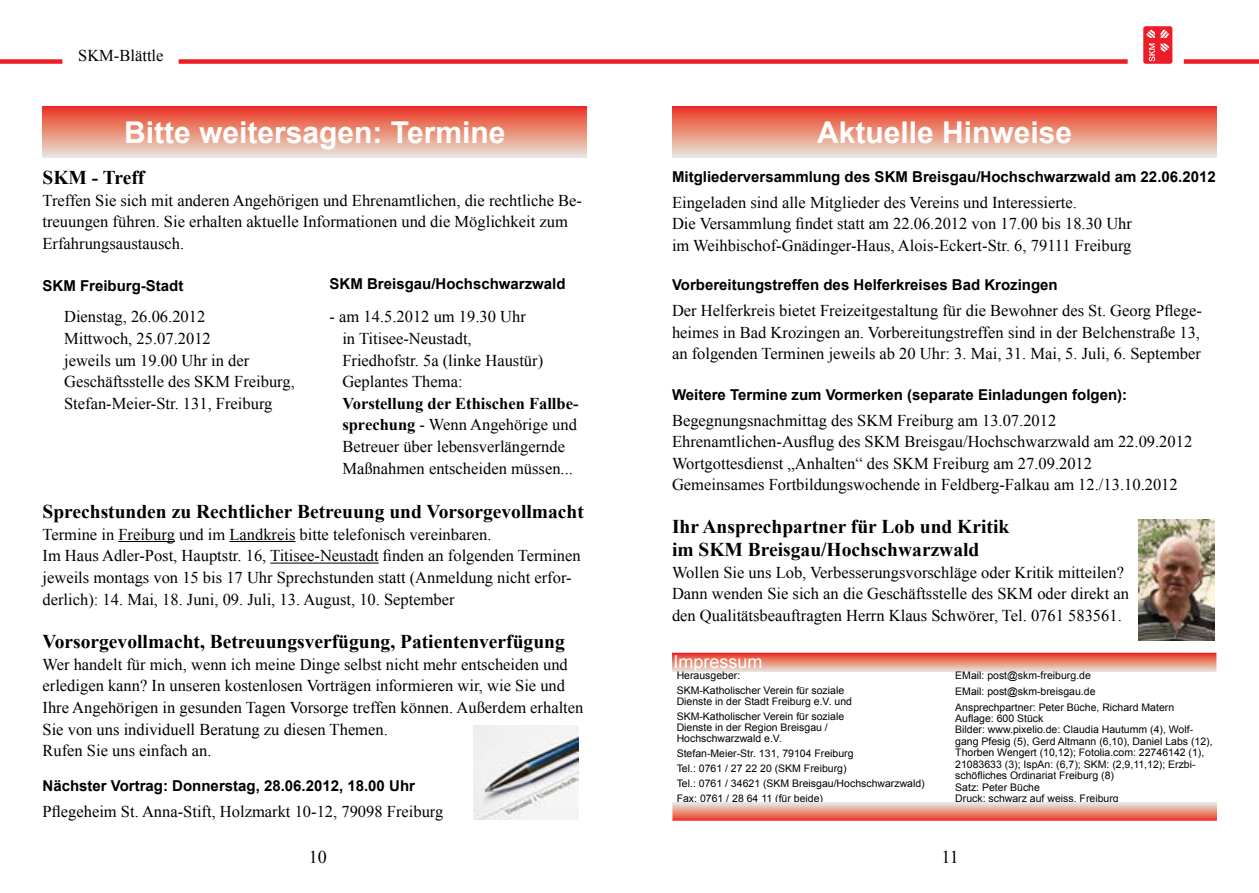
<style>
.page{position:relative;width:1259px;height:893px;background:#fff}
.page>*{position:absolute;margin:0;border:0;box-sizing:border-box;transform-origin:0 0}
.t1{font:700 30px "Arial";color:#fff}
.t2{font:700 19.5px/23.4px "Times New Roman";color:#000}
.t3{font:18px "Times New Roman";color:#000}
.t4{font:17.85px "Arial";color:#fff}
.t5{font:16.5px/21.6px "Times New Roman";color:#000}
.t6{font:700 15px "Arial";color:#000}
.t7{font:10.35px/11.4px "Arial";color:#000}
.s1{font-weight:700}
</style>
<div class="page">
<div style="left:179px;top:59px;width:948px;height:5px;background:#ed1d24"></div>
<div style="left:0;top:59px;width:62px;height:5px;background:#ed1d24"></div>
<div style="left:1183px;top:59px;width:76px;height:5px;background:#ed1d24"></div>
<div style="left:1143px;top:26px;width:29px;height:38px;background:#ed1c29;border-radius:3px"></div>
<svg style="left:1146px;top:29px;width:23px;height:32px"></svg>
<div style="left:43px;top:106px;width:544px;height:52px;background:linear-gradient(to bottom,#ec341f,#e8e5d8)"></div>
<svg style="left:674px;top:655px;width:540px;height:15px;background:#e98e7b"></svg>
<div style="left:672px;top:653px;width:544px;height:19px;border:1px solid #fff"></div>
<svg style="left:675px;top:805px;width:538px;height:13px;background:#e99480"></svg>
<div style="left:672px;top:802px;width:544px;height:19px;border:2px solid #fff"></div>
<div style="left:672px;top:106px;width:544px;height:52px;background:linear-gradient(to bottom,#ec351f,#e8e8db)"></div>
<img style="left:1138px;top:519px;width:76px;height:121px">
<hr style="left:118px;top:541px;width:57px;height:1px;background:#000">
<hr style="left:229px;top:541px;width:66px;height:1px;background:#000">
<hr style="left:270px;top:563px;width:109px;height:1px;background:#000">
<img style="left:473px;top:725px;width:105px;height:95px">
<p class="t5" style="left:78px;top:44px;width:87px">SKM-Blättle</p>
<h1 class="t1" style="left:124px;top:113px;width:383px">Bitte weitersagen: Termine</h1>
<p class="t2" style="left:43px;top:165px;width:103px">SKM - Treff</p>
<p class="t5" style="left:43px;top:189px;width:541px">Treffen Sie sich mit anderen Angehörigen und Ehrenamtlichen, die rechtliche Be&shy;treuungen führen. Sie erhalten aktuelle Informationen und die Möglichkeit zum<br>Erfahrungsaustausch.</p>
<p class="t6" style="left:43px;top:276px;width:142px">SKM Freiburg-Stadt</p>
<p class="t5" style="left:64px;top:306px;width:232px">Dienstag, 26.06.2012<br>Mittwoch, 25.07.2012<br>jeweils um 19.00 Uhr in der<br>Geschäftsstelle des SKM Freiburg,<br>Stefan-Meier-Str. 131, Freiburg</p>
<p class="t6" style="left:330px;top:274px;width:237px">SKM Breisgau/Hochschwarzwald</p>
<p class="t5" style="left:342px;top:306px;width:202px;text-indent:-13px">- am 14.5.2012 um 19.30 Uhr<br>in Titisee-Neustadt,<br>Friedhofstr. 5a (linke Haustür)<br>Geplantes Thema:</p>
<p class="t5" style="left:342px;top:392px;width:238px"><span class="s1">Vorstellung der Ethischen Fallbe&shy;sprechung</span> - Wenn Angehörige und Betreuer über lebensverlängernde Maßnahmen entscheiden müssen...</p>
<p class="t2" style="left:43px;top:499px;width:543px">Sprechstunden zu Rechtlicher Betreuung und Vorsorgevollmacht</p>
<p class="t5" style="left:43px;top:523px;width:540px">Termine in Freiburg und im Landkreis bitte telefonisch vereinbaren.<br>Im Haus Adler-Post, Hauptstr. 16, Titisee-Neustadt finden an folgenden Terminen jeweils montags von 15 bis 17 Uhr Sprechstunden statt (Anmeldung nicht erfor&shy;derlich): 14. Mai, 18. Juni, 09. Juli, 13. August, 10. September</p>
<p class="t2" style="left:43px;top:629px;width:524px">Vorsorgevollmacht, Betreuungsverfügung, Patientenverfügung</p>
<p class="t5" style="left:43px;top:653px;width:542px">Wer handelt für mich, wenn ich meine Dinge selbst nicht mehr entscheiden und erledigen kann? In unseren kostenlosen Vorträgen informieren wir, wie Sie und Ihre Angehörigen in gesunden Tagen Vorsorge treffen können. Außerdem erhalten Sie von uns individuell Beratung zu diesen Themen.<br>Rufen Sie uns einfach an.</p>
<p class="t6" style="left:43px;top:776px;width:374px">Nächster Vortrag: Donnerstag, 28.06.2012, 18.00 Uhr</p>
<p class="t5" style="left:43px;top:800px;width:402px">Pflegeheim St. Anna-Stift, Holzmarkt 10-12, 79098 Freiburg</p>
<h1 class="t1" style="left:817px;top:112px;width:257px">Aktuelle Hinweise</h1>
<p class="t6" style="left:672px;top:166px;width:545px">Mitgliederversammlung des SKM Breisgau/Hochschwarzwald am 22.06.2012</p>
<p class="t5" style="left:672px;top:191px;width:461px">Eingeladen sind alle Mitglieder des Vereins und Interessierte.<br>Die Versammlung findet statt am 22.06.2012 von 17.00 bis 18.30 Uhr im Weihbischof-Gnädinger-Haus, Alois-Eckert-Str. 6, 79111 Freiburg</p>
<p class="t6" style="left:672px;top:275px;width:387px">Vorbereitungstreffen des Helferkreises Bad Krozingen</p>
<p class="t5" style="left:672px;top:300px;width:531px;text-align:justify">Der Helferkreis bietet Freizeitgestaltung für die Bewohner des St. Georg Pflege&shy;heimes in Bad Krozingen an. Vorbereitungstreffen sind in der Belchenstraße 13, an folgenden Terminen jeweils ab 20 Uhr: 3. Mai, 31. Mai, 5. Juli, 6. September</p>
<p class="t6" style="left:672px;top:384px;width:457px">Weitere Termine zum Vormerken (separate Einladungen folgen):</p>
<p class="t5" style="left:672px;top:409px;width:522px">Begegnungsnachmittag des SKM Freiburg am 13.07.2012<br>Ehrenamtlichen-Ausflug des SKM Breisgau/Hochschwarzwald am 22.09.2012<br>Wortgottesdienst „Anhalten“ des SKM Freiburg am 27.09.2012<br>Gemeinsames Fortbildungswochende in Feldberg-Falkau am 12./13.10.2012</p>
<p class="t2" style="left:672px;top:514px;width:339px">Ihr Ansprechpartner für Lob und Kritik im SKM Breisgau/Hochschwarzwald</p>
<p class="t5" style="left:672px;top:561px;width:458px">Wollen Sie uns Lob, Verbesserungsvorschläge oder Kritik mitteilen?<br>Dann wenden Sie sich an die Geschäftsstelle des SKM oder direkt an den Qualitätsbeauftragten Herrn Klaus Schwörer, Tel. 0761 583561.</p>
<p class="t4" style="left:673px;top:650px;width:91px">Impressum</p>
<p class="t7" style="left:676px;top:668px;width:169px;line-height:15px">Herausgeber:<br>SKM-Katholischer Verein für soziale</p>
<p class="t7" style="left:676px;top:694px;width:177px;line-height:15px">Dienste in der Stadt Freiburg e.V. und<br>SKM-Katholischer Verein für soziale</p>
<p class="t7" style="left:676px;top:722px;width:153px;line-height:10.8px">Dienste in der Region Breisgau /<br>Hochschwarzwald e.V.</p>
<p class="t7" style="left:676px;top:746px;width:250px;line-height:15px">Stefan-Meier-Str. 131, 79104 Freiburg<br>Tel.: 0761 / 27 22 20 (SKM Freiburg)<br>Tel.: 0761 / 34621 (SKM Breisgau/Hochschwarzwald)<br>Fax: 0761 / 28 64 11 (für beide)</p>
<p class="t7" style="left:955px;top:668px;width:220px;line-height:15.6px">EMail: post@skm-freiburg.de<br>EMail: post@skm-breisgau.de<br>Ansprechpartner: Peter Büche, Richard Matern</p>
<p class="t7" style="left:955px;top:713px;width:259px">Auflage: 600 Stück<br>Bilder: www.pixelio.de: Claudia Hautumm (4), Wolf&shy;gang Pfesig (5), Gerd Altmann (6,10), Daniel Labs (12), Thorben Wengert (10,12); Fotolia.com: 22746142 (1), 21083633 (3); IspAn: (6,7); SKM: (2,9,11,12); Erzbi&shy;schöfliches Ordinariat Freiburg (8)<br>Satz: Peter Büche<br>Druck: schwarz auf weiss, Freiburg</p>
<p class="t3" style="left:309px;top:845px;width:19px">10</p>
<p class="t3" style="left:941px;top:844px;width:19px">11</p>
</div>
